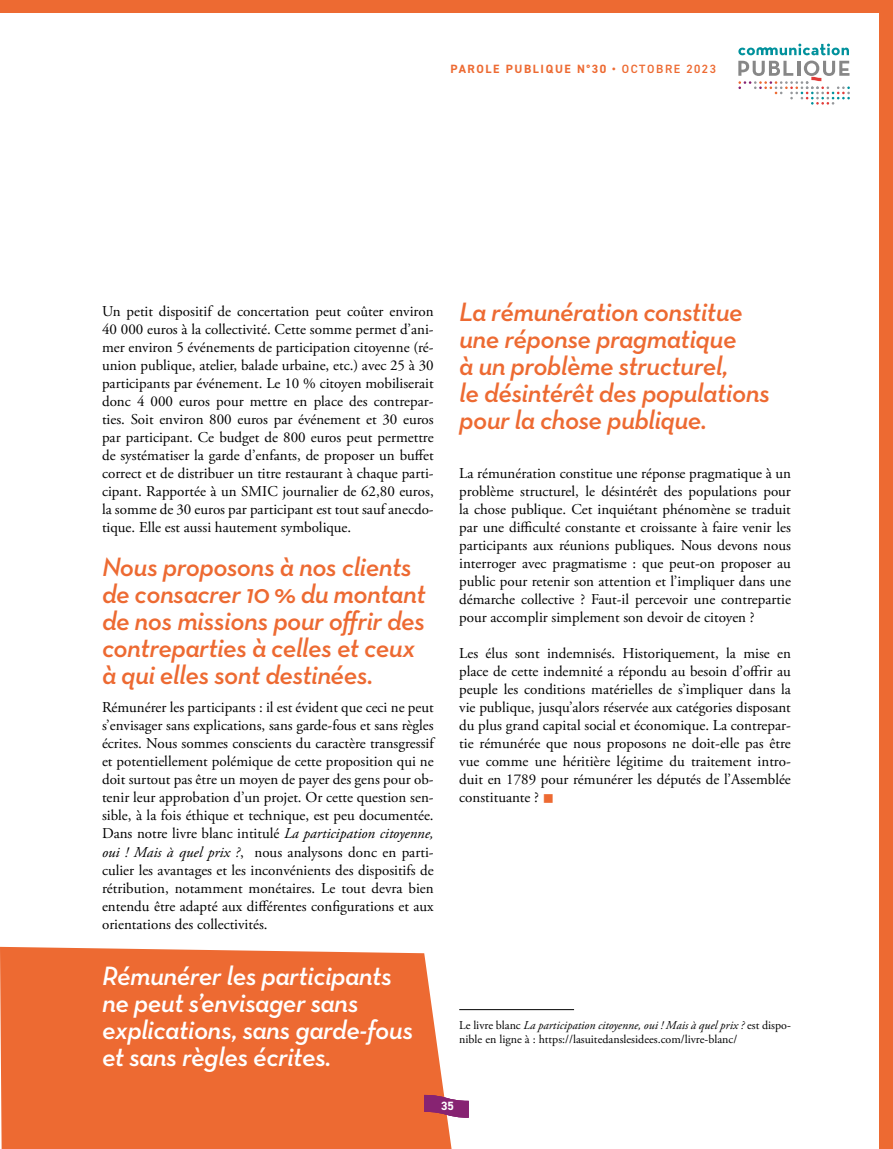
<style>
.page{position:relative;width:893px;height:1149px;background:#fff}
.page>*{position:absolute;margin:0;border:0;box-sizing:border-box;transform-origin:0 0}
.t1{font:italic 600 27px/27px "Neutra Text";letter-spacing:-.02em;color:#ed6a32}
.t2{font:italic 600 27px/27px "Neutra Text";letter-spacing:-.02em;color:#fff}
.t3{font:15px/18px "Adobe Garamond Pro";color:#000;text-align:justify}
.t4{font:12px/14.4px "Adobe Garamond Pro";color:#000}
.t5{font:700 12px "DIN2014";letter-spacing:.135em;color:#ed6a32}
.t6{font:700 12px "DIN2014";color:#fff}
.s1{font-weight:600}
.s2{font-style:italic}
.s3{color:#ed6a32}
</style>
<div class="page">
<div style="left:0;top:946px;width:452px;height:202px;background:#ed6a32"></div>
<svg style="left:424px;top:1094px;width:45px;height:23px"></svg>
<div style="left:879px;top:0;width:14px;height:1148px;background:#ed6a32"></div>
<div style="left:0;top:0;width:893px;height:12px;background:#ed6a32"></div>
<svg style="left:738px;top:44px;width:111px;height:11px"></svg>
<svg style="left:738px;top:61px;width:112px;height:44px"></svg>
<hr style="left:459px;top:1008px;width:115px;height:1px;background:#000">
<p class="t5" style="left:451px;top:61px;width:267px">PAROLE PUBLIQUE N°30 • <span class="s1">OCTOBRE 2023</span></p>
<p class="t3" style="left:102px;top:303px;width:333px">Un petit dispositif de concertation peut coûter environ 40 000 euros à la collectivité. Cette somme permet d’ani&shy;mer environ 5 événements de participation citoyenne (ré&shy;union publique, atelier, balade urbaine, etc.) avec 25 à 30 participants par événement. Le 10 % citoyen mobiliserait donc 4 000 euros pour mettre en place des contrepar&shy;ties. Soit environ 800 euros par événement et 30 euros par participant. Ce budget de 800 euros peut permettre de systématiser la garde d’enfants, de proposer un buffet correct et de distribuer un titre restaurant à chaque parti&shy;cipant. Rapportée à un SMIC journalier de 62,80 euros, la somme de 30 euros par participant est tout sauf anecdo&shy;tique. Elle est aussi hautement symbolique.</p>
<h1 class="t1" style="left:102px;top:553px;width:325px">Nous proposons à nos clients de consacrer 10 % du montant de nos missions pour offrir des contreparties à celles et ceux à qui elles sont destinées.</h1>
<p class="t3" style="left:102px;top:699px;width:333px">Rémunérer les participants : il est évident que ceci ne peut s’envisager sans explications, sans garde-fous et sans règles écrites. Nous sommes conscients du caractère transgressif et potentiellement polémique de cette proposition qui ne doit surtout pas être un moyen de payer des gens pour ob&shy;tenir leur approbation d’un projet. Or cette question sen&shy;sible, à la fois éthique et technique, est peu documentée.<br>Dans notre livre blanc intitulé <span class="s2">La participation citoyenne, oui ! Mais à quel prix ?</span>, nous analysons donc en parti&shy;culier les avantages et les inconvénients des dispositifs de rétribution, notamment monétaires. Le tout devra bien entendu être adapté aux différentes configurations et aux orientations des collectivités.</p>
<h1 class="t2" style="left:102px;top:961px;width:313px">Rémunérer les participants ne peut s’envisager sans explications, sans garde-fous et sans règles é crites.</h1>
<h1 class="t1" style="left:459px;top:298px;width:312px">La rémunération constitue une réponse pragmatique<br>à un problème structurel,<br>le désintérê t des populations pour la chose publique.</h1>
<p class="t3" style="left:459px;top:465px;width:333px">La rémunération constitue une réponse pragmatique à un problème structurel, le désintérêt des populations pour la chose publique. Cet inquiétant phénomène se traduit par une difficulté constante et croissante à faire venir les participants aux réunions publiques. Nous devons nous interroger avec pragmatisme : que peut-on proposer au public pour retenir son attention et l’impliquer dans une démarche collective ? Faut-il percevoir une contrepartie pour accomplir simplement son devoir de citoyen ?</p>
<p class="t3" style="left:459px;top:645px;width:333px">Les élus sont indemnisés. Historiquement, la mise en place de cette indemnité a répondu au besoin d’offrir au peuple les conditions matérielles de s’impliquer dans la vie publique, jusqu’alors réservée aux catégories disposant du plus grand capital social et économique. La contrepar&shy;tie rémunérée que nous proposons ne doit-elle pas être vue comme une héritière légitime du traitement intro&shy;duit en 1789 pour rémunérer les députés de l’Assemblée constituante ? <span class="s3">■</span></p>
<p class="t4" style="left:459px;top:1017px;width:333px">Le livre blanc <span class="s2">La participation citoyenne, oui ! Mais à quel prix ?</span> est dispo&shy;nible en ligne à : https://lasuitedanslesidees.com/livre-blanc/</p>
<p class="t6" style="left:441px;top:1097px;width:14px">35</p>
</div>
